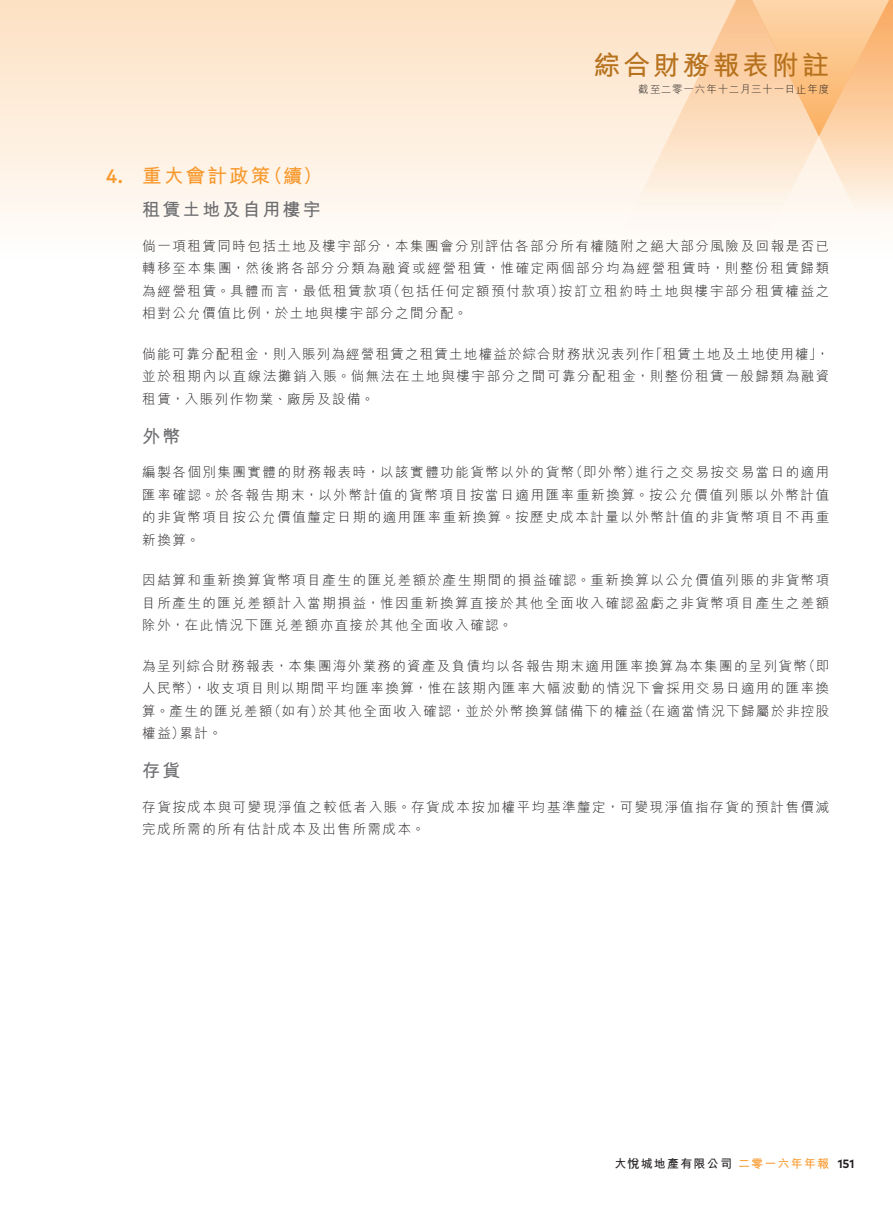
<style>
.page{position:relative;width:893px;height:1212px;background:#fff}
.page>*{position:absolute;margin:0;border:0;box-sizing:border-box;transform-origin:0 0}
.t1{font:700 27px "M Hei HK";letter-spacing:.105em;color:#b7721e}
._03_H1{font:700 19.5px "M Hei HK";letter-spacing:.115em;color:#f8992e}
._04___H2{font:700 18px "M Hei HK";letter-spacing:.115em;color:#6c6d70}
._12___P2{font:300 13.5px/22.5px "M Hei HK";letter-spacing:.115em;color:#231f20;text-align:justify}
.t2{font:700 12px "M Hei HK";letter-spacing:.1em;color:#231f20}
.t3{font:300 10.5px "M Hei HK";letter-spacing:.07em;color:#231f20}
.s1{font-family:"Mark OT";font-weight:500}
.s2{font-family:"Noto Sans CJ Ktc";font-weight:500}
.s3{color:#f8992e}
.s4{font-family:"Mark OT"}
</style>
<div class="page">
<div style="left:0;top:0;width:893px;height:269px;background:linear-gradient(to bottom,#fde0c2,#fff)"></div>
<svg style="left:620px;top:0;width:120px;height:237px;background:#fde7d2"></svg>
<svg style="left:740px;top:0;width:153px;height:237px;background:#fcdab7"></svg>
<h1 class="t1" style="left:594px;top:46px;width:237px">綜合財務報表附註</h1>
<p class="t3" style="left:638px;top:82px;width:192px">截至二零一六年十二月三十一日止年度</p>
<p class="_03_H1" style="left:106px;top:162px;width:218px"><span class="s1">4.</span> 重大會計政策（續）</p>
<p class="_04___H2" style="left:142px;top:197px;width:180px">租賃土地及自用樓宇</p>
<p class="_12___P2" style="left:142px;top:234px;width:688px">倘一項租賃同時包括土地及樓宇部分，本集團會分別評估各部分所有權隨附之絕大部分風險及回報是否已轉移至本集團，然後將各部分分類為融資或經營租賃，惟確定兩個部分均為經營租賃時，則整份租賃歸類為經營租賃。具體而言，最低租賃款項（包括任何定額預付款項）按訂立租約時土地與樓宇部分租賃權益之相對公允價值比例，於土地與樓宇部分之間分配。</p>
<p class="_12___P2" style="left:142px;top:342px;width:689px">倘能可靠分配租金，則入賬列為經營租賃之租賃土地權益於綜合財務狀況表列作「租賃土地及土地使用權」，並於租期內以直線法攤銷入賬。倘無法在土地與樓宇部分之間可靠分配租金，則整份租賃一般歸類為融資租賃，入賬列作物業、廠房及設備。</p>
<p class="_04___H2" style="left:142px;top:423px;width:40px">外幣</p>
<p class="_12___P2" style="left:142px;top:461px;width:688px">編製各個別集團實體的財務報表時，以該實體功能貨幣以外的貨幣（即外幣）進行之交易按交易當日的適用匯率確認。於各報告期末，以外幣計值的貨幣項目按當日適用匯率重新換算。按公允價值列賬以外幣計值的非貨幣項目按公允價值釐定日期的適用匯率重新換算。按歷史成本計量以外幣計值的非貨幣項目不再重新換算。</p>
<p class="_12___P2" style="left:142px;top:569px;width:688px">因結算和重新換算貨幣項目產生的匯兌差額於產生期間的損益確認。重新換算以公允價值列賬的非貨幣項目所產生的匯兌差額計入當期損益，惟因重新換算直接於其他全面收入確認盈虧之非貨幣項目產生之差額除外，在此情況下匯兌差額亦直接於其他全面收入確認。</p>
<p class="_12___P2" style="left:142px;top:654px;width:689px">為呈列綜合財務報表，本集團海外業務的資產及負債均以各報告期末適用匯率換算為本集團的呈列貨幣（即人民幣），收支項目則以期間平均匯率換算，惟在該期內匯率大幅波動的情況下會採用交易日適用的匯率換算。產生的匯兌差額（如有）於其他全面收入確認，並於外幣換算儲備下的權益（在適當情況下歸屬於非控股權益）累計。</p>
<p class="_04___H2" style="left:142px;top:758px;width:40px">存貨</p>
<p class="_12___P2" style="left:142px;top:795px;width:689px">存貨按成本與可變現淨值之較低者入賬。存貨成本按加權平均基準釐定，可變現淨值指存貨的預計售價減完成所需的所有估計成本及出售所需成本。</p>
<p class="t2" style="left:614px;top:1155px;width:242px">大<span class="s2">悅</span>城地產有限公司<span class="s3">二零一六年年報</span> <span class="s4">151</span></p>
</div>
